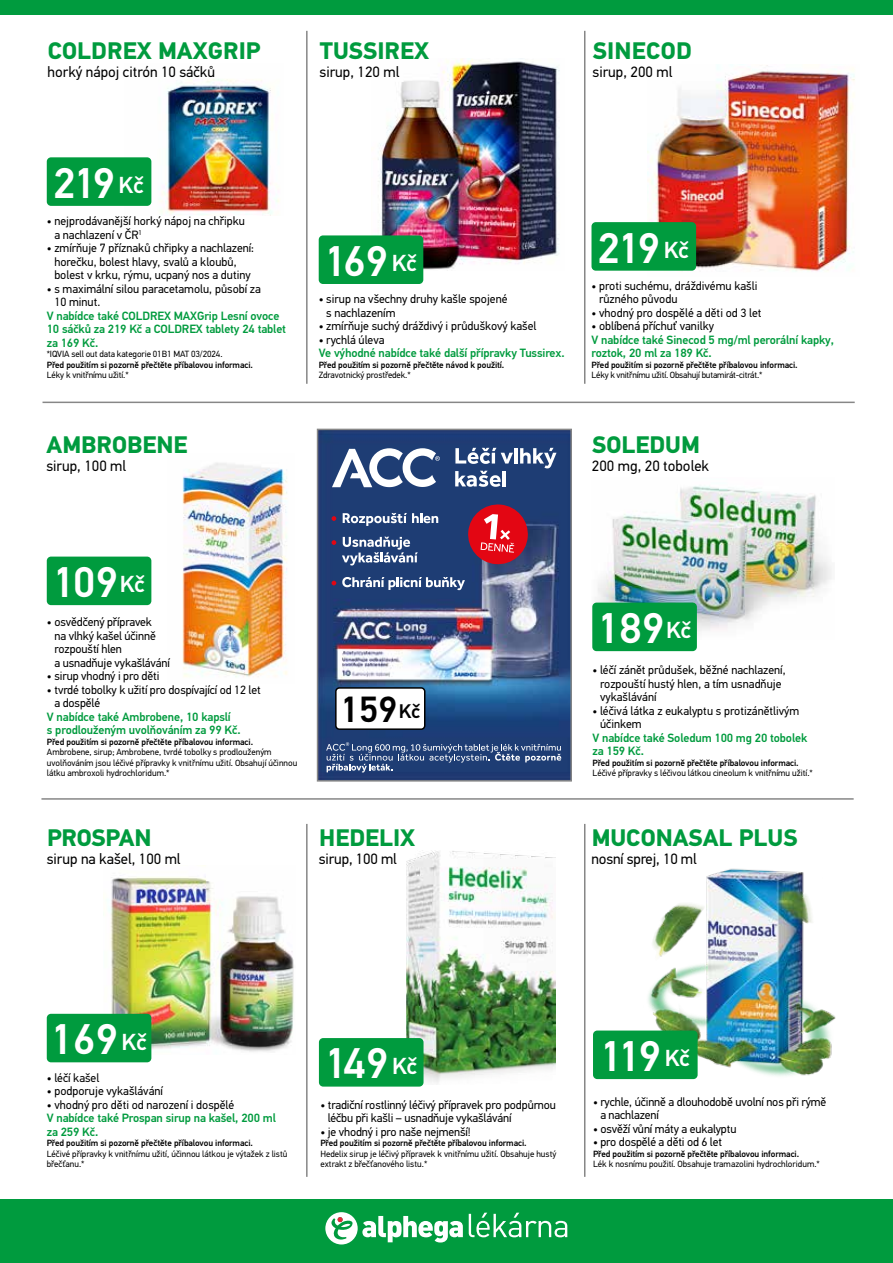
<style>
.page{position:relative;width:893px;height:1263px;background:#fff}
.page>*{position:absolute;margin:0;border:0;box-sizing:border-box;transform-origin:0 0}
.t1{font:500 42.9px "PF Din Text Pro";letter-spacing:-.04em;color:#fff}
.t2{font:500 36.45px "PF Din Text Pro";color:#000}
.t3{font:700 24px "PF Din Text Pro";color:#009b3e}
.t4{font:15px "PF Din Text Pro";color:#000}
.t5{font:12px/13.5px "PF Din Text Pro";color:#000}
.t6{font:500 12px/13.5px "PF Din Text Pro";letter-spacing:-.01em;color:#009b3e}
.t7{font:9px/10.5px "PF Din Text Pro";color:#000}
.t8{font:500 9px "PF Din Text Pro";letter-spacing:-.01em;color:#000}
.t9{font:9px "PF Din Text Pro";letter-spacing:-.02em;color:#000}
.s1{font-size:23.25px}
.s2{font-size:19.8px}
</style>
<div class="page">
<img style="left:648px;top:65px;width:207px;height:207px">
<hr style="left:41px;top:798px;width:813px;height:2px;background:#878787">
<hr style="left:43px;top:402px;width:812px;height:1px;background:#878787">
<div style="left:0;top:1199px;width:893px;height:64px;background:#009b3e"></div>
<svg style="left:469px;top:1213px;width:98px;height:24px"></svg>
<svg style="left:325px;top:1212px;width:138px;height:32px"></svg>
<div style="left:0;top:0;width:893px;height:15px;background:#009b3e"></div>
<img style="left:320px;top:432px;width:249px;height:347px">
<svg style="left:326px;top:742px;width:235px;height:30px;background:#415b8a"></svg>
<svg style="left:343px;top:513px;width:95px;height:13px"></svg>
<svg style="left:342px;top:537px;width:76px;height:28px"></svg>
<svg style="left:342px;top:577px;width:123px;height:13px"></svg>
<svg style="left:332px;top:516px;width:4px;height:5px"></svg>
<svg style="left:467px;top:503px;width:62px;height:62px;background:#b12c42"></svg>
<svg style="left:332px;top:540px;width:4px;height:5px"></svg>
<svg style="left:332px;top:581px;width:4px;height:4px"></svg>
<svg style="left:332px;top:448px;width:108px;height:39px"></svg>
<svg style="left:455px;top:448px;width:58px;height:16px"></svg>
<hr style="left:514px;top:448px;width:4px;height:15px;background:#fff">
<svg style="left:520px;top:448px;width:36px;height:20px"></svg>
<svg style="left:455px;top:471px;width:46px;height:16px"></svg>
<hr style="left:503px;top:471px;width:3px;height:15px;background:#fff">
<div style="left:317px;top:429px;width:255px;height:353px;border:2px solid #878787"></div>
<img style="left:182px;top:463px;width:105px;height:214px">
<img style="left:592px;top:486px;width:240px;height:145px">
<div style="left:47px;top:557px;width:104px;height:48px;background:#009b3e;border-radius:4px"></div>
<div style="left:592px;top:603px;width:105px;height:48px;background:#009b3e;border-radius:4px"></div>
<img style="left:149px;top:79px;width:131px;height:136px">
<img style="left:378px;top:58px;width:182px;height:213px">
<div style="left:47px;top:157px;width:104px;height:49px;background:#009b3e;border-radius:4px"></div>
<div style="left:319px;top:235px;width:104px;height:49px;background:#009b3e;border-radius:4px"></div>
<div style="left:591px;top:222px;width:105px;height:49px;background:#009b3e;border-radius:4px"></div>
<div style="left:336px;top:688px;width:89px;height:41px;background:#fff;border-radius:4px"></div>
<div style="left:335px;top:687px;width:90px;height:43px;border:2px solid #000;border-radius:4px"></div>
<img style="left:104px;top:876px;width:190px;height:179px">
<img style="left:640px;top:868px;width:196px;height:212px">
<img style="left:406px;top:851px;width:149px;height:234px">
<div style="left:593px;top:1030px;width:105px;height:49px;background:#009b3e;border-radius:4px"></div>
<div style="left:319px;top:1038px;width:104px;height:48px;background:#009b3e;border-radius:4px"></div>
<div style="left:47px;top:1014px;width:104px;height:48px;background:#009b3e;border-radius:4px"></div>
<hr style="left:584px;top:824px;width:1px;height:353px;background:#878787">
<hr style="left:584px;top:31px;width:1px;height:353px;background:#878787">
<hr style="left:306px;top:824px;width:2px;height:353px;background:#878787">
<hr style="left:306px;top:31px;width:2px;height:353px;background:#878787">
<h3 class="t3" style="left:48px;top:37px;width:214px">COLDREX MAXGRIP</h3>
<p class="t4" style="left:48px;top:63px;width:169px">horký nápoj citrón 10 sáčků</p>
<h3 class="t3" style="left:320px;top:37px;width:111px">TUSSIREX</h3>
<p class="t4" style="left:320px;top:63px;width:81px">sirup, 120 ml</p>
<h3 class="t3" style="left:593px;top:37px;width:100px">SINECOD</h3>
<p class="t4" style="left:593px;top:63px;width:81px">sirup, 200 ml</p>
<h1 class="t1" style="left:53px;top:157px;width:92px">219 <span class="s1">Kč</span></h1>
<p class="t5" style="left:54px;top:215px;width:192px;text-indent:-8px">• nejprodávanější horký nápoj na chřipku a nachlazení v ČR<sup>1</sup></p>
<p class="t5" style="left:54px;top:242px;width:201px;text-indent:-8px">• zmírňuje 7 příznaků chřipky a nachlazení: horečku, bolest hlavy, svalů a kloubů, bolest v krku, rýmu, ucpaný nos a dutiny</p>
<p class="t5" style="left:54px;top:282px;width:208px;text-indent:-8px">• s maximální silou paracetamolu, působí za<br>10 minut.</p>
<p class="t6" style="left:47px;top:309px;width:241px">V nabídce také COLDREX MAXGrip Lesní ovoce<br>10 sáčků za 219 Kč a COLDREX tablety 24 tablet za 169 Kč.</p>
<p class="t7" style="left:47px;top:349px;width:177px">*IQVIA sell out data kategorie 01B1 MAT 03/2024.</p>
<p class="t8" style="left:47px;top:359px;width:208px">Před použitím si pozorně přečtěte příbalovou informaci.</p>
<p class="t7" style="left:47px;top:370px;width:83px">Léky k vnitřnímu užití.*</p>
<h3 class="t3" style="left:47px;top:430px;width:142px">AMBROBENE</h3>
<p class="t4" style="left:46px;top:457px;width:81px">sirup, 100 ml</p>
<h1 class="t1" style="left:324px;top:235px;width:95px">169 <span class="s1">Kč</span></h1>
<p class="t5" style="left:326px;top:293px;width:183px;text-indent:-8px">• sirup na všechny druhy kašle spojené s nachlazením</p>
<p class="t5" style="left:319px;top:320px;width:219px">• zmírňuje suchý dráždivý i průduškový kašel</p>
<p class="t5" style="left:319px;top:333px;width:67px">• rychlá úleva</p>
<p class="t6" style="left:319px;top:347px;width:247px">Ve výhodné nabídce také další přípravky Tussirex.</p>
<p class="t8" style="left:319px;top:359px;width:187px">Před použitím si pozorně přečtěte návod k použití.</p>
<p class="t7" style="left:319px;top:370px;width:93px">Zdravotnický prostředek.*</p>
<h1 class="t1" style="left:598px;top:222px;width:93px">219 <span class="s1">Kč</span></h1>
<p class="t5" style="left:599px;top:279px;width:160px;text-indent:-8px">• proti suchému, dráždivému kašli různého původu</p>
<p class="t5" style="left:591px;top:306px;width:172px">• vhodný pro dospělé a děti od 3 let</p>
<p class="t5" style="left:591px;top:320px;width:124px">• oblíbená příchuť vanilky</p>
<p class="t6" style="left:591px;top:333px;width:244px">V nabídce také Sinecod 5 mg/ml perorální kapky, roztok, 20 ml za 189 Kč.</p>
<p class="t8" style="left:591px;top:359px;width:208px">Před použitím si pozorně přečtěte příbalovou informaci.</p>
<p class="t9" style="left:591px;top:370px;width:172px">Léky k vnitřnímu užití. Obsahují butamirát-citrát.*</p>
<h3 class="t3" style="left:592px;top:430px;width:109px">SOLEDUM</h3>
<p class="t4" style="left:592px;top:457px;width:119px">200 mg, 20 tobolek</p>
<h1 class="t1" style="left:52px;top:556px;width:94px">109<span class="s1">Kč</span></h1>
<p class="t5" style="left:55px;top:615px;width:117px;text-indent:-8px">• osvědčený přípravek<br>na vlhký kašel účinně rozpouští hlen<br>a usnadňuje vykašlávání</p>
<p class="t5" style="left:47px;top:669px;width:114px">• sirup vhodný i pro děti</p>
<p class="t5" style="left:55px;top:683px;width:208px;text-indent:-8px">• tvrdé tobolky k užití pro dospívající od 12 let a dospělé</p>
<p class="t6" style="left:47px;top:710px;width:195px">V nabídce také Ambrobene, 10 kapslí<br>s prodlouženým uvolňováním za 99 Kč.</p>
<p class="t8" style="left:47px;top:736px;width:208px">Před použitím si pozorně přečtěte příbalovou informaci.</p>
<p class="t7" style="left:47px;top:747px;width:252px">Ambrobene, sirup; Ambrobene, tvrdé tobolky s prodlouženým uvolňováním jsou léčivé přípravky k vnitřnímu užití. Obsahují účinnou látku ambroxoli hydrochloridum.*</p>
<h3 class="t3" style="left:47px;top:823px;width:106px">PROSPAN</h3>
<p class="t4" style="left:47px;top:849px;width:135px">sirup na kašel, 100 ml</p>
<h2 class="t2" style="left:340px;top:688px;width:82px">159<span class="s2">Kč</span></h2>
<h3 class="t3" style="left:319px;top:823px;width:98px">HEDELIX</h3>
<p class="t4" style="left:319px;top:850px;width:79px">sirup, 100 ml</p>
<h1 class="t1" style="left:597px;top:602px;width:96px">189<span class="s1">Kč</span></h1>
<p class="t5" style="left:600px;top:663px;width:187px;text-indent:-8px">• léčí zánět průdušek, běžné nachlazení, rozpouští hustý hlen, a tím usnadňuje vykašlávání</p>
<p class="t5" style="left:600px;top:704px;width:201px;text-indent:-8px">• léčivá látka z eukalyptu s protizánětlivým účinkem</p>
<p class="t6" style="left:592px;top:731px;width:216px">V nabídce také Soledum 100 mg 20 tobolek za 159 Kč.</p>
<p class="t8" style="left:592px;top:757px;width:208px">Před použitím si pozorně přečtěte příbalovou informaci.</p>
<p class="t7" style="left:592px;top:768px;width:222px">Léčivé přípravky s léčivou látkou cineolum k vnitřnímu užití.*</p>
<h3 class="t3" style="left:592px;top:823px;width:207px">MUCONASAL PLUS</h3>
<p class="t4" style="left:591px;top:850px;width:107px">nosní sprej, 10 ml</p>
<h1 class="t1" style="left:50px;top:1014px;width:98px">169 <span class="s1">Kč</span></h1>
<p class="t5" style="left:47px;top:1071px;width:54px">• léčí kašel</p>
<p class="t5" style="left:47px;top:1084px;width:118px">• podporuje vykašlávání</p>
<p class="t5" style="left:47px;top:1098px;width:189px">• vhodný pro děti od narození i dospělé</p>
<p class="t6" style="left:47px;top:1111px;width:231px">V nabídce také Prospan sirup na kašel, 200 ml za 259 Kč.</p>
<p class="t8" style="left:47px;top:1138px;width:208px">Před použitím si pozorně přečtěte příbalovou informaci.</p>
<p class="t7" style="left:47px;top:1148px;width:242px">Léčivé přípravky k vnitřnímu užití, účinnou látkou je výtažek z listů břečťanu.*</p>
<h1 class="t1" style="left:324px;top:1038px;width:95px">149 <span class="s1">Kč</span></h1>
<p class="t5" style="left:328px;top:1098px;width:230px;text-indent:-7px">• tradiční rostlinný léčivý přípravek pro podpůrnou léčbu při kašli – usnadňuje vykašlávání</p>
<p class="t5" style="left:320px;top:1125px;width:152px">• je vhodný i pro naše nejmenší!</p>
<p class="t8" style="left:320px;top:1138px;width:208px">Před použitím si pozorně přečtěte příbalovou informaci.</p>
<p class="t7" style="left:320px;top:1148px;width:237px">Hedelix sirup je léčivý přípravek k vnitřnímu užití. Obsahuje hustý extrakt z břečťanového listu.*</p>
<h1 class="t1" style="left:599px;top:1030px;width:92px">119 <span class="s1">Kč</span></h1>
<p class="t5" style="left:600px;top:1095px;width:228px;text-indent:-7px">• rychle, účinně a dlouhodobě uvolní nos při rýmě a nachlazení</p>
<p class="t5" style="left:593px;top:1122px;width:145px">• osvěží vůní máty a eukalyptu</p>
<p class="t5" style="left:593px;top:1135px;width:131px">• pro dospělé a děti od 6 let</p>
<p class="t8" style="left:593px;top:1148px;width:208px">Před použitím si pozorně přečtěte příbalovou informaci.</p>
<p class="t7" style="left:593px;top:1159px;width:228px">Lék k nosnímu použití. Obsahuje tramazolini hydrochloridum.*</p>
</div>
